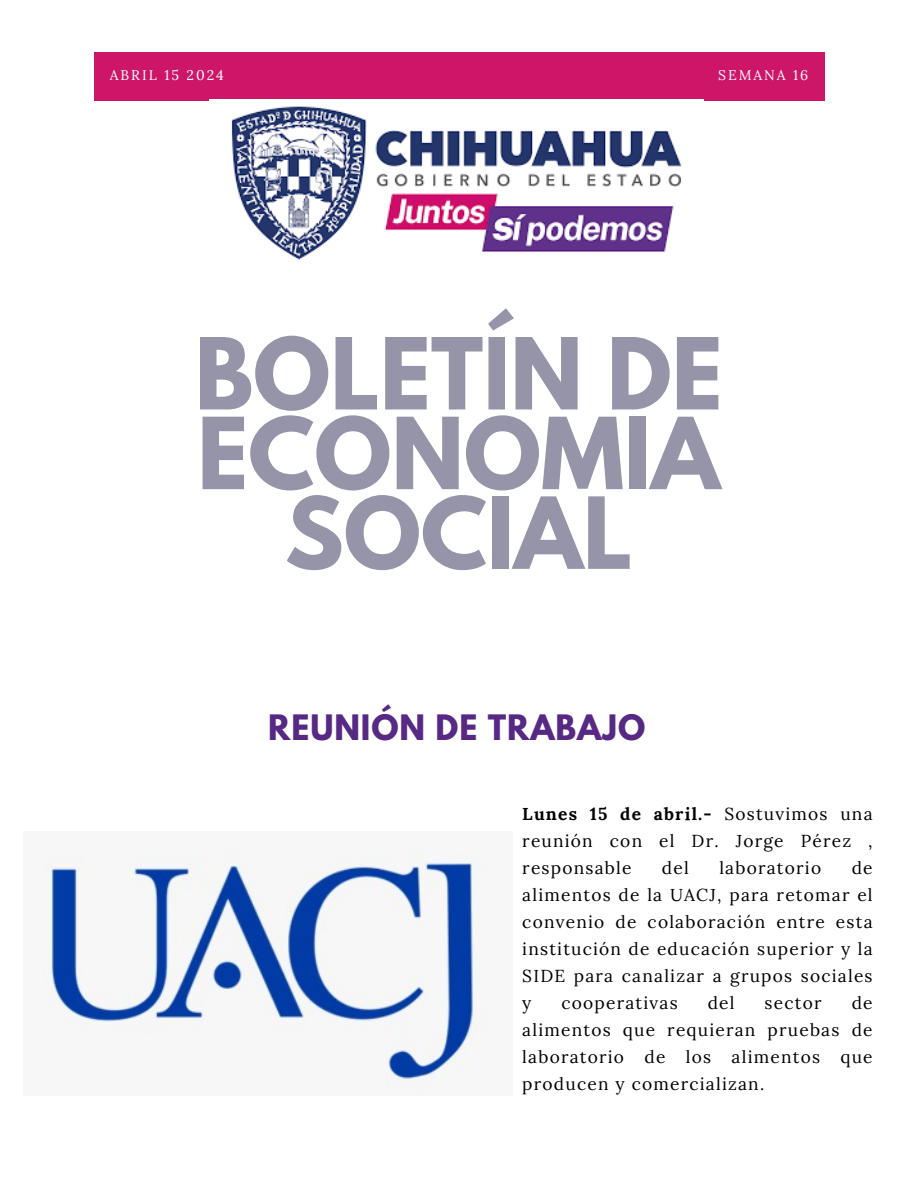
<style>
.page{position:relative;width:918px;height:1188px;background:#fff}
.page>*{position:absolute;margin:0;border:0;box-sizing:border-box;transform-origin:0 0}
.t1{font:700 87.9px/79.7px "League Spartan";color:#9694a9;text-align:center}
.t2{font:700 31.05px "League Spartan";letter-spacing:.03em;color:#572984}
.t3{font:17.25px/27px "Lora";letter-spacing:.07em;color:#000;text-align:justify}
.t4{font:13.95px "Lora";letter-spacing:.14em;color:#fff}
.s1{font-weight:700}
</style>
<div class="page">
<div style="left:95px;top:53px;width:730px;height:47px;background:#ce1669"></div>
<img style="left:231px;top:106px;width:451px;height:154px">
<img style="left:43px;top:851px;width:445px;height:243px">
<p class="t4" style="left:110px;top:66px;width:115px">ABRIL 15 2024</p>
<h1 class="t4" style="left:718px;top:66px;width:92px">SEMANA 16</h1>
<p class="t1" style="left:195px;top:345px;width:529px">BOLETÍN DE<br>ECONOMIA<br>SOCIAL</p>
<p class="t2" style="left:268px;top:712px;width:378px">REUNIÓN DE TRABAJO</p>
<h2 class="t3" style="left:522px;top:801px;width:352px"><span class="s1">Lunes 15 de abril.-</span> Sostuvimos una reunión con el Dr. Jorge Pérez , responsable</h2>
<h2 class="t3" style="left:522px;top:855px;width:352px;text-indent:329px">de alimentos de la UACJ, para retomar el convenio de colaboración entre esta institución de educación superior y la SIDE para canalizar a grupos sociales y</h2>
<h2 class="t3" style="left:662px;top:855px;width:28px">del</h2>
<h2 class="t3" style="left:719px;top:855px;width:103px">laboratorio</h2>
<h2 class="t3" style="left:522px;top:990px;width:352px;text-indent:329px">de alimentos que requieran pruebas de laboratorio de los alimentos que producen y comercializan.</h2>
<h2 class="t3" style="left:562px;top:990px;width:118px">cooperativas</h2>
<h2 class="t3" style="left:708px;top:990px;width:28px">del</h2>
<h2 class="t3" style="left:765px;top:990px;width:59px">sector</h2>
</div>
